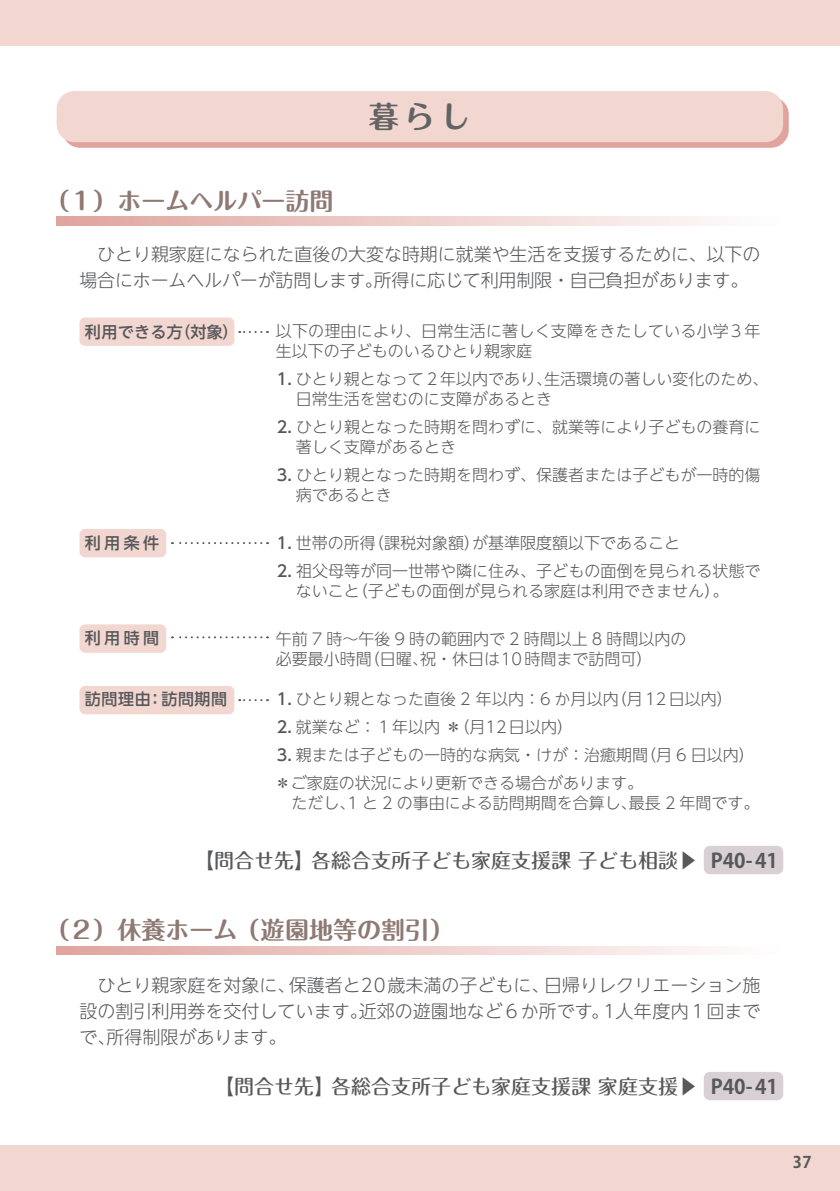
<style>
.page{position:relative;width:840px;height:1191px;background:#fff}
.page>*{position:absolute;margin:0;border:0;box-sizing:border-box;transform-origin:0 0}
.t1{font:700 30px "Maru Fo Pro";color:#636366}
.t2{font:700 24px "Maru Fo Pro";color:#8f7973}
.t3{font:500 20px "Maru Fo Pro";color:#57585a}
.t4{font:300 18px/26px "UD Shin Go NT Pr 6";letter-spacing:-.005em;color:#57585a}
.t5{font:300 16px/20px "UD Shin Go NT Pr 6";color:#57585a}
.t6{font:500 16px "UD Shin Go NT Pr 6";letter-spacing:.04em;color:#57585a}
.t7{font:700 16px "Koz Go Pro";color:#58595b}
.s1{font-weight:500}
.s2{font-family:"Koz Go Pro";font-weight:700}
</style>
<div class="page">
<div style="left:0;top:0;width:839px;height:45px;background:#f2d7d1"></div>
<div style="left:0;top:1145px;width:839px;height:46px;background:#f2d7d1"></div>
<div style="left:79px;top:317px;width:155px;height:29px;background:#f2d7d1;border-radius:6px"></div>
<div style="left:79px;top:529px;width:87px;height:28px;background:#f2d7d1;border-radius:6px"></div>
<div style="left:79px;top:624px;width:87px;height:29px;background:#f2d7d1;border-radius:6px"></div>
<div style="left:79px;top:686px;width:155px;height:28px;background:#f2d7d1;border-radius:6px"></div>
<div style="left:62px;top:97px;width:726px;height:51px;background:#e0a49d;border-radius:18px"></div>
<div style="left:57px;top:91px;width:725px;height:51px;background:#f2d7d1;border-radius:18px"></div>
<svg style="left:57px;top:217px;width:650px;height:8px;background:#edccc8"></svg>
<svg style="left:57px;top:946px;width:650px;height:8px;background:#edccc8"></svg>
<svg style="left:239px;top:331px;width:22px;height:2px"></svg>
<svg style="left:172px;top:542px;width:89px;height:2px"></svg>
<svg style="left:172px;top:636px;width:89px;height:2px"></svg>
<svg style="left:239px;top:699px;width:22px;height:2px"></svg>
<div style="left:703px;top:1071px;width:79px;height:29px;background:#d8d0d5;border-radius:6px"></div>
<div style="left:703px;top:846px;width:79px;height:28px;background:#d8d0d5;border-radius:6px"></div>
<h2 class="t2" style="left:45px;top:181px;width:289px">（１）ホームヘルパー訪問</h2>
<h1 class="t1" style="left:368px;top:92px;width:103px">暮らし</h1>
<p class="t4" style="left:79px;top:240px;width:682px">　ひとり親家庭になられた直後の大変な時期に就業や生活を支援するために、以下の場合にホームヘルパーが訪問します。所得に応じて利用制限・自己負担があります。</p>
<p class="t6" style="left:85px;top:318px;width:155px">利用できる方（対象）</p>
<p class="t6" style="left:85px;top:530px;width:76px">利用条件</p>
<p class="t6" style="left:85px;top:625px;width:76px">利用時間</p>
<p class="t6" style="left:85px;top:686px;width:144px">訪問理由：訪問期間</p>
<p class="t5" style="left:276px;top:321px;width:486px">以下の理由により、日常生活に著しく支障をきたしている小学３年生以下の子どものいるひとり親家庭</p>
<p class="t5" style="left:296px;top:369px;width:474px;text-indent:-19px"><span class="s1">1.</span> ひとり親となって２年以内であり、生活環境の著しい変化のため、日常生活を営むのに支障があるとき</p>
<p class="t5" style="left:296px;top:417px;width:466px;text-indent:-19px"><span class="s1">2.</span> ひとり親となった時期を問わずに、就業等により子どもの養育に著しく支障があるとき</p>
<p class="t5" style="left:296px;top:465px;width:466px;text-indent:-19px"><span class="s1">3.</span> ひとり親となった時期を問わず、保護者または子どもが一時的傷病であるとき</p>
<p class="t5" style="left:277px;top:533px;width:405px"><span class="s1">1.</span> 世帯の所得（課税対象額）が基準限度額以下であること</p>
<p class="t5" style="left:296px;top:561px;width:466px;text-indent:-19px"><span class="s1">2.</span> 祖父母等が同一世帯や隣に住み、子どもの面倒を見られる状態でないこと（子どもの面倒が見られる家庭は利用できません）。</p>
<p class="t5" style="left:276px;top:629px;width:412px">午前 7 時～午後 9 時の範囲内で 2 時間以上 8 時間以内の必要最小時間（日曜、祝・休日は10時間まで訪問可）</p>
<p class="t5" style="left:277px;top:689px;width:457px"><span class="s1">1.</span> ひとり親となった直後 2 年以内：6 か月以内（月12日以内）</p>
<p class="t5" style="left:277px;top:717px;width:297px"><span class="s1">2.</span> 就業など：１年以内 ＊（月12日以内）</p>
<p class="t5" style="left:275px;top:741px;width:481px;line-height:28px"><span class="s1">3.</span> 親または子どもの一時的な病気・けが：治癒期間（月 6 日以内）＊ご家庭の状況により更新できる場合があります。</p>
<p class="t5" style="left:291px;top:793px;width:469px">ただし、1 と 2 の事由による訪問期間を合算し、最長 2 年間です。</p>
<p class="t3" style="left:194px;top:844px;width:585px">【問合せ先】各総合支所子ども家庭支援課 子ども相談▶ <span class="s2">P40-41</span></p>
<h2 class="t2" style="left:45px;top:911px;width:410px">（２）休養ホーム（遊園地等の割引）</h2>
<p class="t4" style="left:79px;top:971px;width:682px;text-align:justify">　ひとり親家庭を対象に、保護者と20歳未満の子どもに、日帰りレクリエーション施設の割引利用券を交付しています。近郊の遊園地など 6 か所です。1人年度内 1回までで、所得制限があります。</p>
<p class="t3" style="left:214px;top:1070px;width:565px">【問合せ先】各総合支所子ども家庭支援課 家庭支援▶ <span class="s2">P40-41</span></p>
<p class="t7" style="left:792px;top:1152px;width:20px">37</p>
</div>
